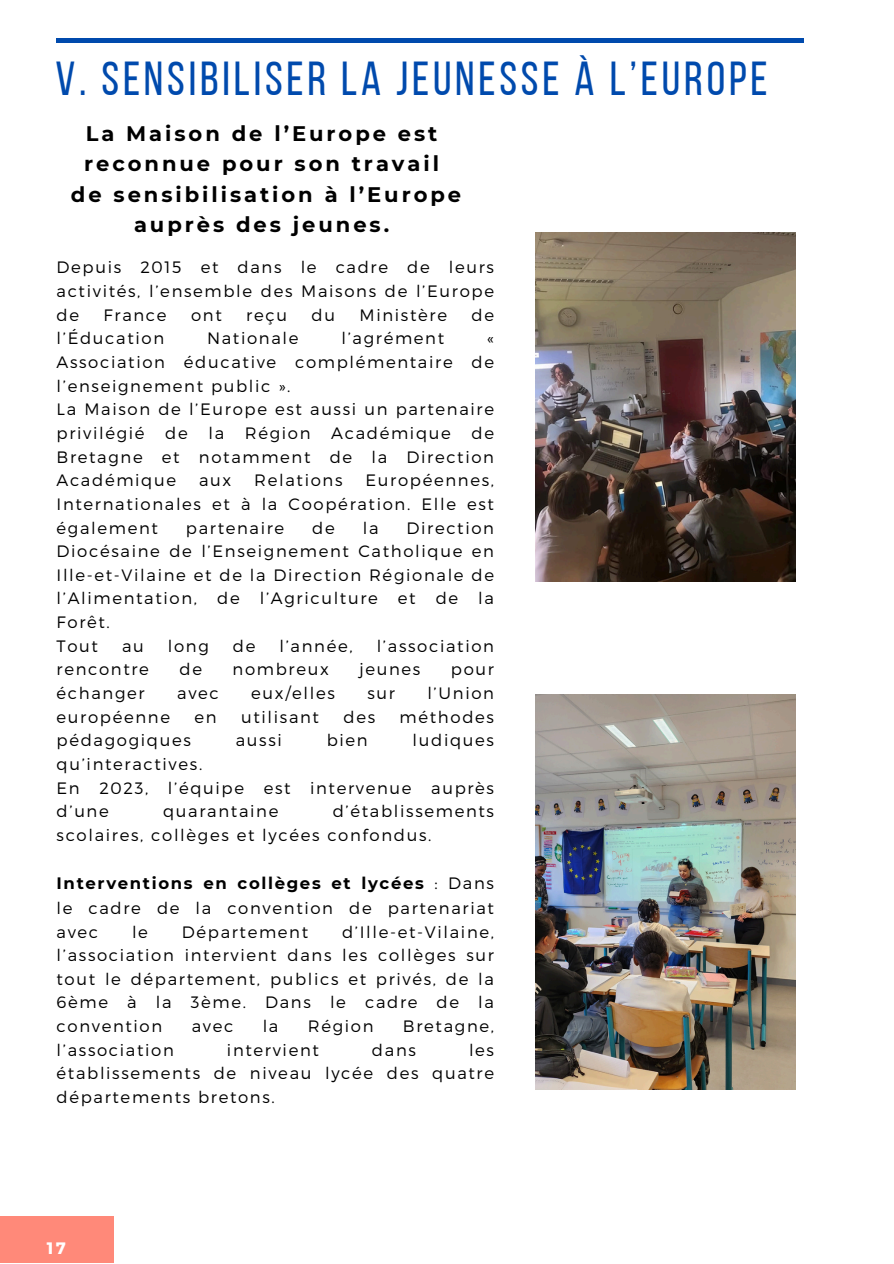
<style>
.page{position:relative;width:894px;height:1264px;background:#fff}
.page>*{position:absolute;margin:0;border:0;box-sizing:border-box;transform-origin:0 0}
.t1{font:47.55px "Bebas Neue";letter-spacing:.08em;color:#004aad}
.t2{font:700 21px/30.3px "Montserrat";letter-spacing:.14em;color:#000;text-align:center}
.t3{font:300 16.5px/23.7px "Montserrat";letter-spacing:.1em;color:#000;text-align:justify}
.t4{font:700 16.5px "Montserrat";color:#fff}
.s1{font-weight:700}
</style>
<div class="page">
<hr style="left:56px;top:39px;width:747px;height:3px;background:#004aad">
<img style="left:535px;top:233px;width:260px;height:348px">
<div style="left:0;top:1216px;width:113px;height:46px;background:#ff8979"></div>
<img style="left:535px;top:694px;width:260px;height:395px">
<p class="t1" style="left:55px;top:59px;width:713px">V. SENSIBILISER LA JEUNESSE À L’EUROPE</p>
<p class="t2" style="left:71px;top:118px;width:391px">La Maison de l’Europe est reconnue pour son travail de sensibilisation à l’Europe auprès des jeunes.</p>
<h2 class="t3" style="left:57px;top:255px;width:439px">Depuis 2015 et dans le cadre de leurs activités, l’ensemble des Maisons de l’Europe de</h2>
<h2 class="t3" style="left:104px;top:302px;width:64px">France</h2>
<h2 class="t3" style="left:191px;top:302px;width:32px">ont</h2>
<h2 class="t3" style="left:246px;top:302px;width:42px">reçu</h2>
<h2 class="t3" style="left:311px;top:302px;width:25px">du</h2>
<h2 class="t3" style="left:359px;top:302px;width:89px">Ministère</h2>
<h2 class="t3" style="left:471px;top:302px;width:24px">de</h2>
<h2 class="t3" style="left:57px;top:326px;width:109px">l’Éducation</h2>
<h2 class="t3" style="left:207px;top:326px;width:93px">Nationale</h2>
<h2 class="t3" style="left:341px;top:326px;width:104px">l’agrément</h2>
<h2 class="t3" style="left:57px;top:326px;width:439px;text-indent:430px">« Association éducative complémentaire de l’enseignement public ».</h2>
<p class="t3" style="left:57px;top:397px;width:439px">La Maison de l’Europe est aussi un partenaire privilégié de la Région Académique de Bretagne et notamment de la Direction Académique</p>
<p class="t3" style="left:57px;top:467px;width:439px;text-indent:309px">Européennes, Internationales et à la Coopération. Elle est également</p>
<p class="t3" style="left:199px;top:467px;width:34px">aux</p>
<p class="t3" style="left:254px;top:467px;width:90px">Relations</p>
<p class="t3" style="left:186px;top:515px;width:100px">partenaire</p>
<p class="t3" style="left:312px;top:515px;width:24px">de</p>
<p class="t3" style="left:362px;top:515px;width:17px">la</p>
<p class="t3" style="left:57px;top:515px;width:439px;text-indent:350px">Direction Diocésaine de l’Enseignement Catholique en Ille-et-Vilaine et de la Direction Régionale de l’Alimentation, de l’Agriculture et de la Forêt.</p>
<p class="t3" style="left:57px;top:633px;width:43px">Tout</p>
<p class="t3" style="left:122px;top:633px;width:23px">au</p>
<p class="t3" style="left:168px;top:633px;width:43px">long</p>
<p class="t3" style="left:233px;top:633px;width:24px">de</p>
<p class="t3" style="left:279px;top:633px;width:75px">l’année,</p>
<p class="t3" style="left:376px;top:633px;width:119px">l’association</p>
<p class="t3" style="left:57px;top:656px;width:94px">rencontre</p>
<p class="t3" style="left:179px;top:656px;width:24px">de</p>
<p class="t3" style="left:232px;top:656px;width:98px">nombreux</p>
<p class="t3" style="left:359px;top:656px;width:62px">jeunes</p>
<p class="t3" style="left:451px;top:656px;width:45px">pour</p>
<p class="t3" style="left:57px;top:680px;width:90px">échanger</p>
<p class="t3" style="left:177px;top:680px;width:43px">avec</p>
<p class="t3" style="left:251px;top:680px;width:85px">eux/elles</p>
<p class="t3" style="left:367px;top:680px;width:29px">sur</p>
<p class="t3" style="left:427px;top:680px;width:68px">l’Union</p>
<p class="t3" style="left:57px;top:704px;width:115px">européenne</p>
<p class="t3" style="left:194px;top:704px;width:24px">en</p>
<p class="t3" style="left:241px;top:704px;width:79px">utilisant</p>
<p class="t3" style="left:343px;top:704px;width:33px">des</p>
<p class="t3" style="left:399px;top:704px;width:96px">méthodes</p>
<p class="t3" style="left:57px;top:727px;width:136px">pédagogiques</p>
<p class="t3" style="left:236px;top:727px;width:48px">aussi</p>
<p class="t3" style="left:326px;top:727px;width:43px">bien</p>
<p class="t3" style="left:412px;top:727px;width:83px">ludiques</p>
<p class="t3" style="left:57px;top:751px;width:147px">qu’interactives.</p>
<p class="t3" style="left:57px;top:775px;width:439px">En 2023, l’équipe est intervenue auprès d’une</p>
<p class="t3" style="left:57px;top:798px;width:439px;text-indent:276px">d’établissements scolaires, collèges et lycées confondus.</p>
<p class="t3" style="left:57px;top:870px;width:439px;line-height:24.2px"><span class="s1">Interventions en collèges et lycées</span> : Dans le cadre de la convention de partenariat avec</p>
<p class="t3" style="left:163px;top:798px;width:117px">quarantaine</p>
<p class="t3" style="left:132px;top:919px;width:17px">le</p>
<p class="t3" style="left:182px;top:919px;width:128px">Département</p>
<p class="t3" style="left:57px;top:919px;width:439px;text-indent:285px">d’Ille-et-Vilaine, l’association intervient dans les collèges sur tout le département, publics et privés, de la 6ème à la 3ème. Dans le cadre de la convention</p>
<p class="t3" style="left:192px;top:1013px;width:43px">avec</p>
<p class="t3" style="left:262px;top:1013px;width:17px">la</p>
<p class="t3" style="left:308px;top:1013px;width:67px">Région</p>
<p class="t3" style="left:403px;top:1013px;width:93px">Bretagne,</p>
<p class="t3" style="left:57px;top:1037px;width:439px;text-indent:412px">les établissements de niveau lycée des quatre départements bretons.</p>
<p class="t3" style="left:57px;top:1037px;width:119px">l’association</p>
<p class="t3" style="left:227px;top:1037px;width:93px">intervient</p>
<p class="t3" style="left:372px;top:1037px;width:45px">dans</p>
<p class="t4" style="left:47px;top:1237px;width:20px">17</p>
</div>
